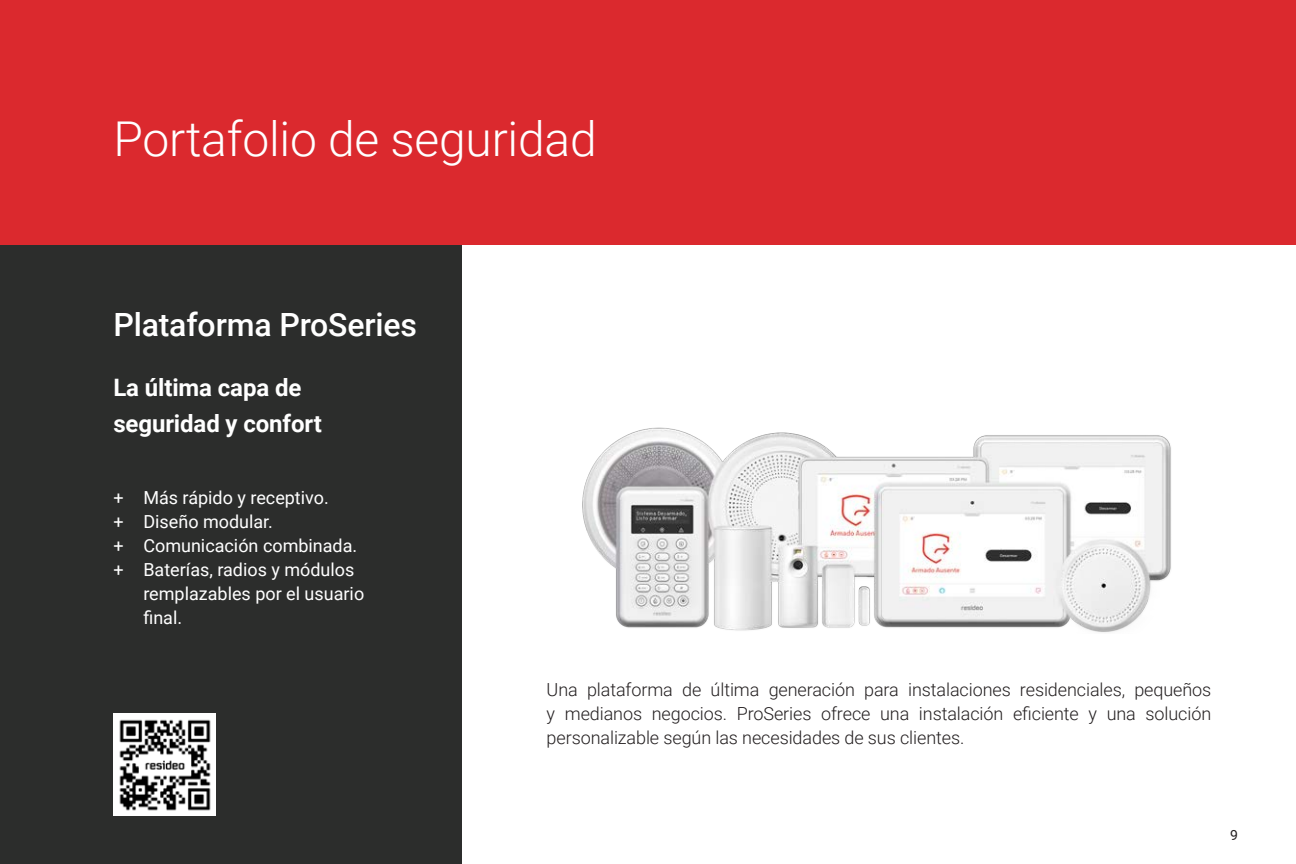
<style>
.page{position:relative;width:1296px;height:864px;background:#fff}
.page>*{position:absolute;margin:0;border:0;box-sizing:border-box;transform-origin:0 0}
.H1_White{font:300 48px "Roboto";letter-spacing:-.005em;color:#fff}
.H1_Black{font:500 32px "Roboto";letter-spacing:-.005em;color:#fff}
.t1{font:700 24px/36px "Roboto";letter-spacing:-.005em;color:#fff}
.Body_Black{font:300 18px/24px "Roboto";letter-spacing:-.005em;color:#231f20;text-align:justify}
.t2{font:18px/24px "Roboto";color:#fff}
.t3{font:14px "Roboto";color:#231f20}
</style>
<div class="page">
<div style="left:0;top:0;width:462px;height:864px;background:#2c2d2c"></div>
<div style="left:0;top:0;width:1296px;height:244px;background:#db292e"></div>
<img style="left:582px;top:427px;width:589px;height:206px">
<img style="left:113px;top:713px;width:103px;height:103px">
<p class="H1_White" style="left:113px;top:105px;width:485px">Portafolio de seguridad</p>
<p class="H1_Black" style="left:113px;top:302px;width:305px">Plataforma ProSeries</p>
<p class="t1" style="left:113px;top:369px;width:210px">La última capa de seguridad y confort</p>
<p class="t2" style="left:113px;top:485px;width:217px">+ Más rápido y receptivo.</p>
<p class="t2" style="left:113px;top:509px;width:161px">+ Diseño modular.</p>
<p class="t2" style="left:113px;top:533px;width:245px">+ Comunicación combinada.</p>
<p class="t2" style="left:143px;top:557px;width:222px;text-indent:-30px">+ Baterías, radios y módulos remplazables por el usuario final.</p>
<p class="Body_Black" style="left:547px;top:677px;width:666px">Una plataforma de última generación para instalaciones residenciales, pequeños y medianos negocios. ProSeries ofrece una instalación eficiente y una solución personalizable según las necesidades de sus clientes.</p>
<p class="t3" style="left:1230px;top:825px;width:9px">9</p>
</div>
